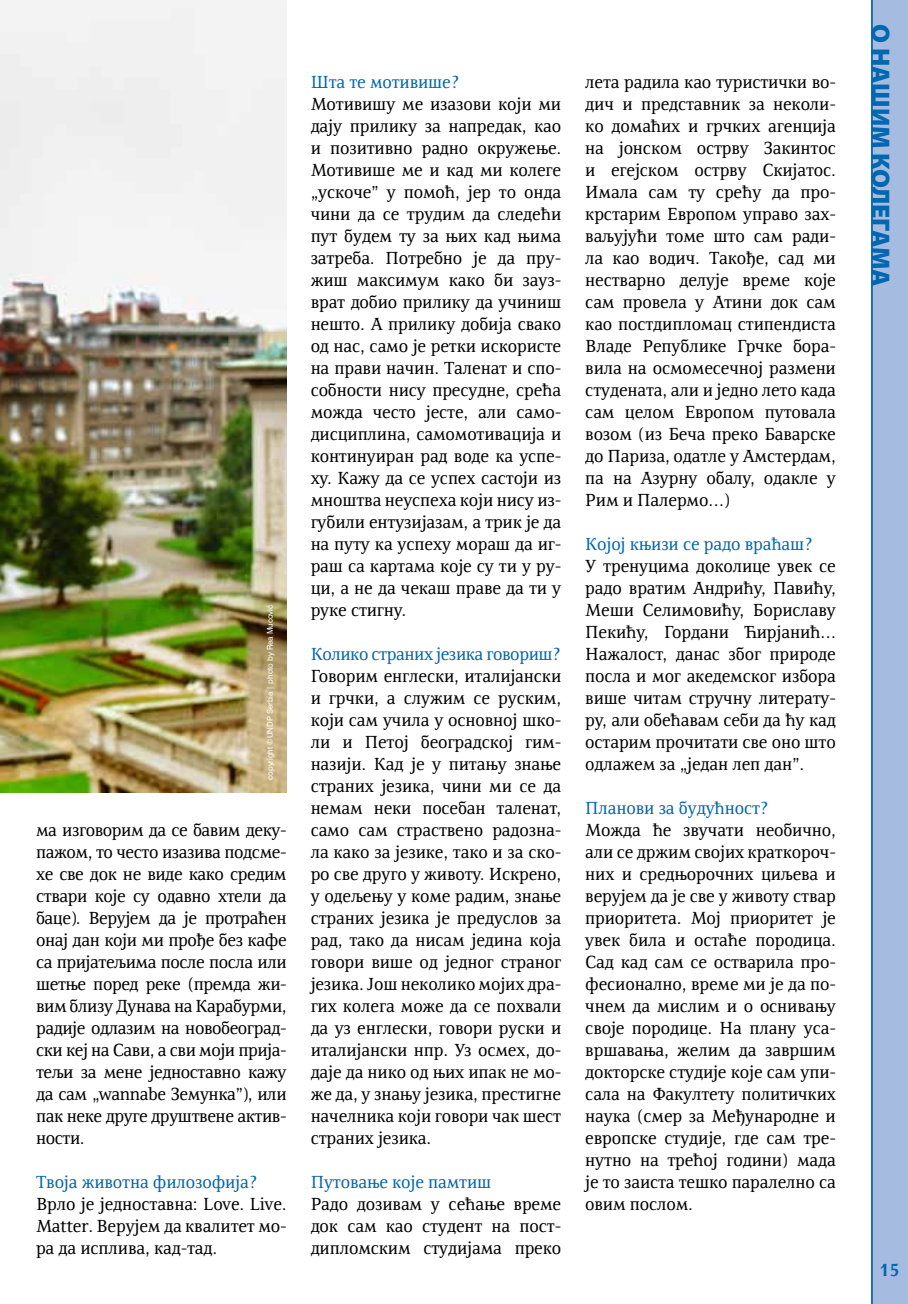
<style>
.page{position:relative;width:908px;height:1304px;background:#fff}
.page>*{position:absolute;margin:0;border:0;box-sizing:border-box;transform-origin:0 0}
.t1{font:900 26px "Myriad Pro";letter-spacing:-.005em;color:#0067b1}
.t2{font:18px/22px "Resavska BG";letter-spacing:-.01em;color:#000;text-align:justify}
.t3{font:18px "Resavska BG";letter-spacing:-.01em;color:#0067b1}
.t4{font:700 18px "Resavska BG Sans";color:#0067b1}
.t5{font:8px "Swiss 721 BT";letter-spacing:-.01em;color:#fff}
</style>
<div class="page">
<div style="left:871px;top:0;width:36px;height:1304px;background:#a5bbe0"></div>
<hr style="left:870px;top:0;width:2px;height:1304px;background:#0067b1">
<img style="left:0;top:0;width:286px;height:792px">
<p class="t5" style="left:265px;top:780px;width:176px;rotate:-90deg">copyright ©UNDP Serbia | photo by Rea Mucović</p>
<p class="t2" style="left:36px;top:819px;width:252px">ма изговорим да се бавим деку&shy;пажом, то често изазива подсме&shy;хе све док не виде како средим ствари које су одавно хтели да баце). Верујем да је протраћен онај дан који ми прође без кафе са пријатељима после посла или шетње поред реке (премда жи&shy;вим близу Дунава на Карабурми, радије одлазим на новобеоград&shy;ски кеј на Сави, а сви моји прија&shy;тељи за мене једноставно кажу да сам „wannabe Земунка”), или пак неке друге друштвене актив&shy;ности.</p>
<p class="t3" style="left:36px;top:1172px;width:223px">Твоја животна филозофија?</p>
<p class="t2" style="left:36px;top:1193px;width:252px">Врло је једноставна: Love. Live.<br>Matter. Верујем да квалитет мо&shy;ра да исплива, кад-тад.</p>
<p class="t3" style="left:310px;top:72px;width:150px">Шта те мотивише?</p>
<p class="t2" style="left:310px;top:93px;width:252px">Мотивишу ме изазови који ми дају прилику за напредак, као и позитивно радно окружење.<br>Мотивише ме и кад ми колеге „ускоче” у помоћ, јер то онда чини да се трудим да следећи пут будем ту за њих кад њима затреба. Потребно је да пру&shy;жиш максимум како би зауз&shy;врат добио прилику да учиниш нешто. А прилику добија свако од нас, само је ретки искористе на прави начин. Таленат и спо&shy;собности нису пресудне, срећа можда често јесте, али само&shy;дисциплина, самомотивација и континуиран рад воде ка успе&shy;ху. Кажу да се успех састоји из мноштва неуспеха који нису из&shy;губили ентузијазам, а трик је да на путу ка успеху мораш да иг&shy;раш са картама које су ти у ру&shy;ци, а не да чекаш праве да ти у руке стигну.</p>
<p class="t3" style="left:310px;top:644px;width:252px">Колико страних језика говориш?</p>
<p class="t2" style="left:310px;top:665px;width:252px">Говорим енглески, италијански и грчки, а служим се руским, који сам учила у основној шко&shy;ли и Петој београдској гим&shy;назији. Кад је у питању знање страних језика, чини ми се да немам неки посебан таленат, само сам страствено радозна&shy;ла како за језике, тако и за ско&shy;ро све друго у животу. Искрено, у одељењу у коме радим, знање страних језика је предуслов за рад, тако да нисам једина која говори више од једног страног језика. Још неколико мојих дра&shy;гих колега може да се похвали да уз енглески, говори руски и италијански нпр. Уз осмех, до&shy;даје да нико од њих ипак не мо&shy;же да, у знању језика, престигне начелника који говори чак шест страних језика.</p>
<p class="t3" style="left:310px;top:1171px;width:182px">Путовање које памтиш</p>
<p class="t2" style="left:310px;top:1193px;width:252px">Радо дозивам у сећање време док сам као студент на пост&shy;дипломским студијама преко</p>
<p class="t2" style="left:585px;top:71px;width:252px">лета радила као туристички во&shy;дич и представник за неколи&shy;ко домаћих и грчких агенција на јонском острву Закинтос и егејском острву Скијатос.<br>Имала сам ту срећу да про&shy;крстарим Европом управо зах&shy;ваљујући томе што сам ради&shy;ла као водич. Такође, сад ми нестварно делује време које сам провела у Атини док сам као постдипломац стипендиста Владе Републике Грчке бора&shy;вила на осмомесечној размени студената, али и једно лето када сам целом Европом путовала возом (из Беча преко Баварске до Париза, одатле у Амстердам, па на Азурну обалу, одакле у Рим и Палермо…)</p>
<p class="t3" style="left:585px;top:533px;width:229px">Којој књизи се радо враћаш?</p>
<p class="t2" style="left:585px;top:555px;width:252px">У тренуцима доколице увек се радо вратим Андрићу, Павићу, Меши Селимовићу, Бориславу Пекићу, Гордани Ћирјанић… Нажалост, данас због природе посла и мог акедемског избора више читам стручну литерату&shy;ру, али обећавам себи да ћу кад остарим прочитати све оно што одлажем за „један леп дан”.</p>
<p class="t3" style="left:585px;top:797px;width:185px">Планови за будућност?</p>
<p class="t2" style="left:585px;top:819px;width:252px">Можда ће звучати необично, али се држим својих краткороч&shy;них и средњорочних циљева и верујем да је све у животу ствар приоритета. Мој приоритет је увек била и остаће породица.<br>Сад кад сам се остварила про&shy;фесионално, време ми је да по&shy;чнем да мислим и о оснивању своје породице. На плану уса&shy;вршавања, желим да завршим докторске студије које сам упи&shy;сала на Факултету политичких наука (смер за Међународне и европске студије, где сам тре&shy;нутно на трећој години) мада је то заиста тешко паралелно са овим послом.</p>
<h1 class="t1" style="left:897px;top:24px;width:264px;rotate:90deg">о нашим колегама</h1>
<p class="t4" style="left:879px;top:1260px;width:22px">15</p>
</div>
